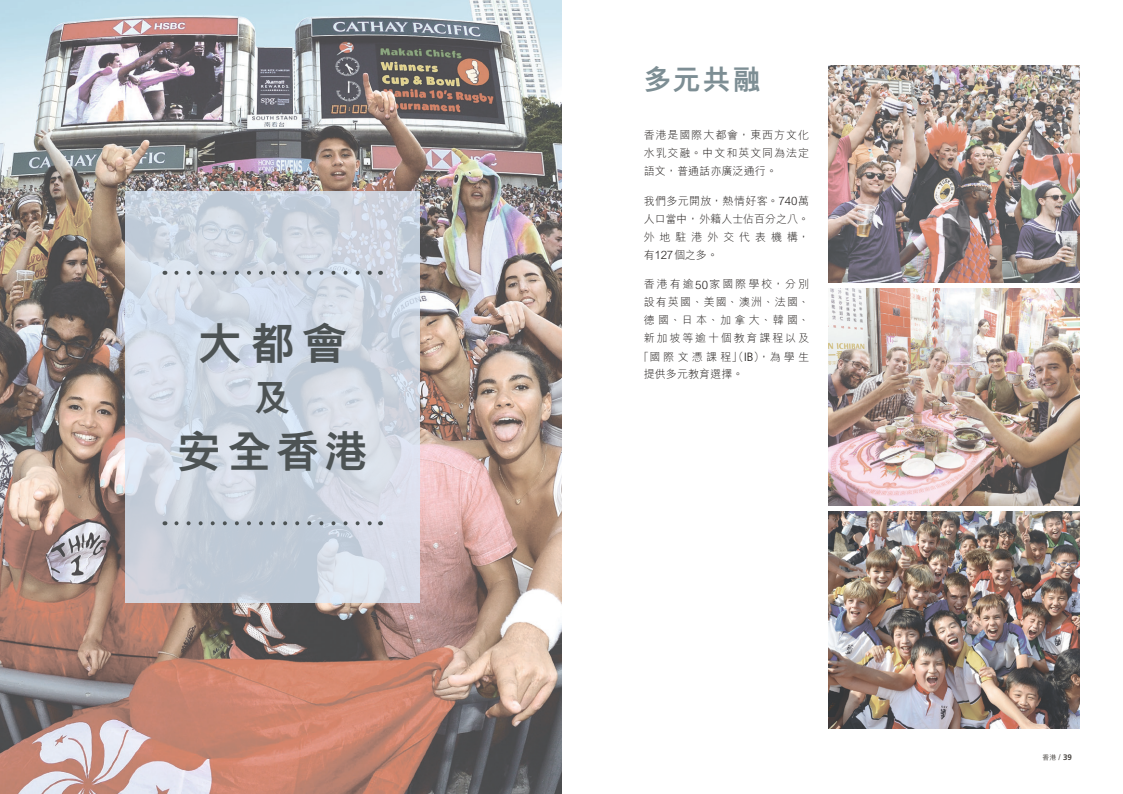
<style>
.page{position:relative;width:1123px;height:794px;background:#fff}
.page>*{position:absolute;margin:0;border:0;box-sizing:border-box;transform-origin:0 0}
.t1{font:800 44px "M Hei HK";letter-spacing:.15em;color:#4d5354}
.t2{font:800 36px "M Hei HK";color:#4d5354}
.t3{font:800 28px "M Hei HK";color:#7d8e94}
.t4{font:300 11px/18px "M Hei HK";letter-spacing:.085em;color:#201c1a;text-align:justify}
.t5{font:300 11px "M Hei HK";letter-spacing:.29em;color:#201c1a}
.t6{font:300 11px "M Hei HK";letter-spacing:.18em;color:#201c1a}
.t7{font:300 11px "M Hei HK";letter-spacing:.17em;color:#201c1a}
.t8{font:300 11px "M Hei HK";letter-spacing:.01em;color:#201c1a}
.t9{font:500 7px "M Hei HK";color:#484440}
.s1{font-size:11.5px}
.s2{font-family:"Frutiger LT Std";font-size:12px}
.s3{font-size:8px}
.s4{font-family:"Frutiger LT Std";font-weight:700;font-size:8px}
</style>
<div class="page">
<img style="left:0;top:0;width:561px;height:794px">
<img style="left:828px;top:511px;width:251px;height:217px">
<img style="left:828px;top:288px;width:251px;height:217px">
<img style="left:828px;top:65px;width:251px;height:218px">
<svg style="left:125px;top:191px;width:295px;height:411px;background:#ced6e2"></svg>
<svg style="left:176px;top:521px;width:198px;height:4px"></svg>
<svg style="left:176px;top:271px;width:198px;height:4px"></svg>
<h1 class="t1" style="left:198px;top:321px;width:150px">大都會</h1>
<h2 class="t2" style="left:254px;top:380px;width:37px">及</h2>
<h1 class="t1" style="left:177px;top:429px;width:192px">安全香港</h1>
<h3 class="t3" style="left:643px;top:66px;width:118px">多元共融</h3>
<p class="t4" style="left:643px;top:126px;width:167px">香港是國際大都會，東西方文化水乳交融。中文和英文同為法定語文，普通話亦廣泛通行。</p>
<p class="t4" style="left:643px;top:192px;width:167px">我們多元開放，熱情好客。<span class="s1">740</span>萬人口當中，外籍人士佔百分之八。外地駐港外交代表機構，有<span class="s1">127</span>個之多。</p>
<p class="t6" style="left:643px;top:279px;width:167px">香港有逾<span class="s1">50</span>家國際學校，分別</p>
<p class="t4" style="left:643px;top:293px;width:167px">設有英國、美國、澳洲、法國、</p>
<p class="t4" style="left:643px;top:311px;width:167px">德國、日本、加拿大、韓國、</p>
<p class="t7" style="left:643px;top:332px;width:167px">新加坡等逾十個教育課程以及</p>
<p class="t5" style="left:638px;top:351px;width:172px">「國際文憑課程」（<span class="s2">IB</span>），為學生</p>
<p class="t8" style="left:643px;top:368px;width:101px">提供多元教育選擇。</p>
<p class="t9" style="left:1042px;top:752px;width:31px">香港 <span class="s3">/</span> <span class="s4">39</span></p>
</div>
